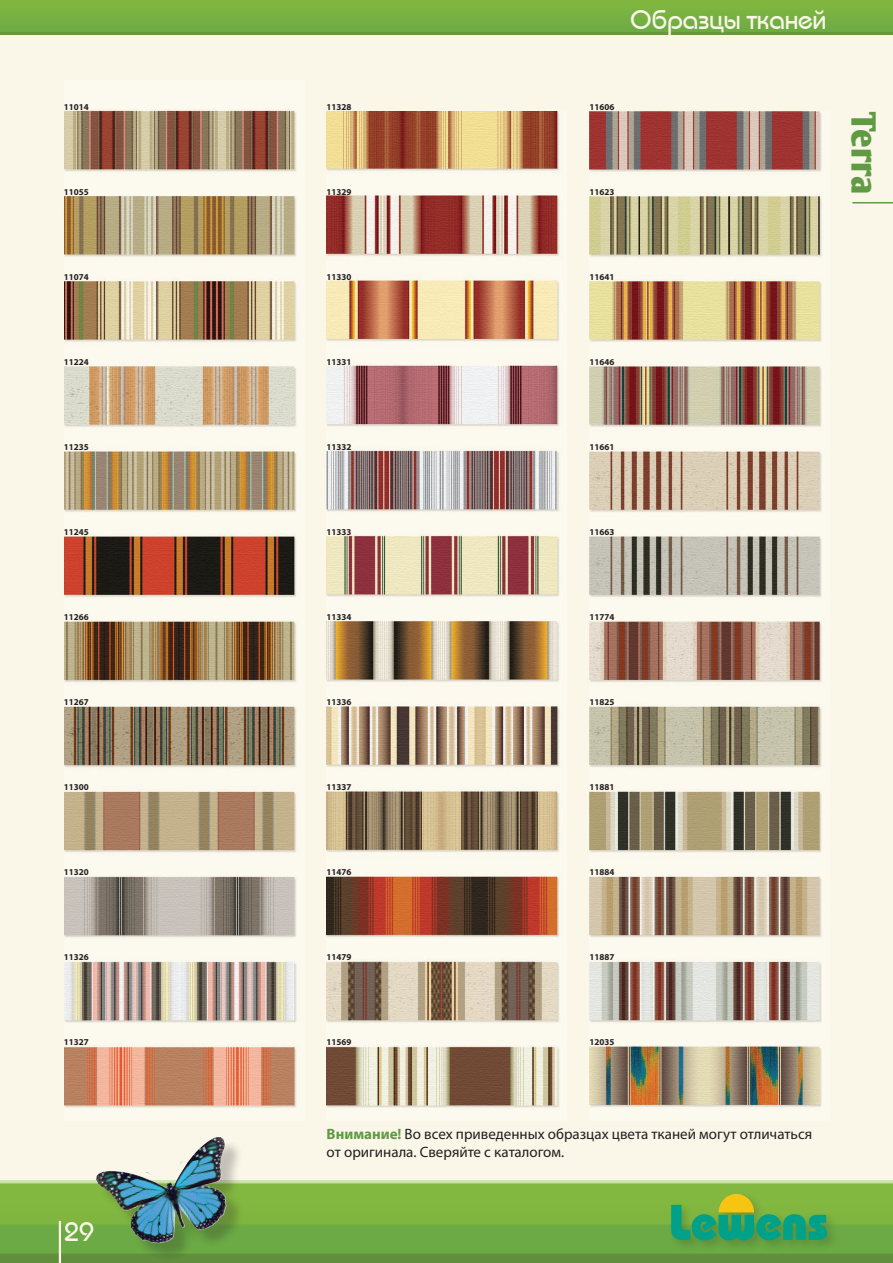
<style>
.page{position:relative;width:893px;height:1263px;background:#faf6e8}
.page>*{position:absolute;margin:0;border:0;box-sizing:border-box;transform-origin:0 0}
.t1{font:700 33.9px "Oli Jo";letter-spacing:-.03em;color:#609a43}
.t2{font:27px "Bauhaus CTT";color:#faf6e8}
.txt_10pt{font:15px/18px "Myriad Pro";color:#231f20}
.t3{font:700 9px "Myriad C";color:#231f20}
.s1{font-family:"Myriad C";font-weight:700;color:#609a43}
</style>
<div class="page">
<svg style="left:1px;top:1180px;width:892px;height:83px;background:#79af46"></svg>
<svg style="left:0;top:1180px;width:1px;height:83px"></svg>
<hr style="left:59px;top:1221px;width:2px;height:42px;background:#faf6e8">
<div style="left:99px;top:1139px;width:145px;height:122px;background:#231f20;opacity:.25"></div>
<img style="left:190px;top:1137px;width:28px;height:22px">
<div style="left:667px;top:1190px;width:172px;height:63px;background:#231f20;opacity:.2"></div>
<svg style="left:671px;top:1194px;width:156px;height:46px;background:#51aa59"></svg>
<div style="left:0;top:0;width:893px;height:34px;background:#76b042"></div>
<img style="left:64px;top:109px;width:235px;height:1000px">
<img style="left:326px;top:112px;width:233px;height:997px">
<img style="left:590px;top:112px;width:232px;height:998px">
<hr style="left:852px;top:202px;width:41px;height:1px;background:#609a43">
<h2 class="t2" style="left:630px;top:4px;width:198px">Образцы тканей</h2>
<p class="t3" style="left:64px;top:102px;width:26px">11014</p>
<p class="t3" style="left:64px;top:187px;width:26px">11055</p>
<p class="t3" style="left:327px;top:102px;width:26px">11328</p>
<p class="t3" style="left:327px;top:187px;width:26px">11329</p>
<p class="t3" style="left:589px;top:102px;width:26px">11606</p>
<p class="t3" style="left:589px;top:187px;width:26px">11623</p>
<p class="t1" style="left:884px;top:112px;width:87px;rotate:90deg">Terra</p>
<p class="t3" style="left:64px;top:272px;width:26px">11074</p>
<p class="t3" style="left:327px;top:272px;width:26px">11330</p>
<p class="t3" style="left:589px;top:272px;width:26px">11641</p>
<p class="t3" style="left:64px;top:357px;width:26px">11224</p>
<p class="t3" style="left:327px;top:357px;width:26px">11331</p>
<p class="t3" style="left:589px;top:357px;width:26px">11646</p>
<p class="t3" style="left:64px;top:442px;width:26px">11235</p>
<p class="t3" style="left:327px;top:442px;width:26px">11332</p>
<p class="t3" style="left:589px;top:442px;width:26px">11661</p>
<p class="t3" style="left:64px;top:527px;width:26px">11245</p>
<p class="t3" style="left:327px;top:527px;width:26px">11333</p>
<p class="t3" style="left:589px;top:527px;width:26px">11663</p>
<p class="t3" style="left:64px;top:612px;width:26px">11266</p>
<p class="t3" style="left:327px;top:612px;width:26px">11334</p>
<p class="t3" style="left:589px;top:612px;width:26px">11774</p>
<p class="t3" style="left:64px;top:697px;width:26px">11267</p>
<p class="t3" style="left:327px;top:697px;width:26px">11336</p>
<p class="t3" style="left:589px;top:697px;width:26px">11825</p>
<p class="t3" style="left:64px;top:782px;width:26px">11300</p>
<p class="t3" style="left:327px;top:782px;width:26px">11337</p>
<p class="t3" style="left:589px;top:782px;width:26px">11881</p>
<p class="t3" style="left:64px;top:867px;width:26px">11320</p>
<p class="t3" style="left:327px;top:867px;width:26px">11476</p>
<p class="t3" style="left:589px;top:867px;width:26px">11884</p>
<p class="t3" style="left:64px;top:952px;width:26px">11326</p>
<p class="t3" style="left:327px;top:952px;width:26px">11479</p>
<p class="t3" style="left:589px;top:952px;width:26px">11887</p>
<p class="t3" style="left:64px;top:1037px;width:26px">11327</p>
<p class="t3" style="left:327px;top:1037px;width:26px">11569</p>
<p class="t3" style="left:589px;top:1037px;width:26px">12035</p>
<p class="txt_10pt" style="left:327px;top:1125px;width:487px"><span class="s1">Внимание!</span> Во всех приведенных образцах цвета тканей могут отличаться от оригинала. Сверяйте с каталогом.</p>
<h2 class="t2" style="left:64px;top:1216px;width:31px">29</h2>
</div>
